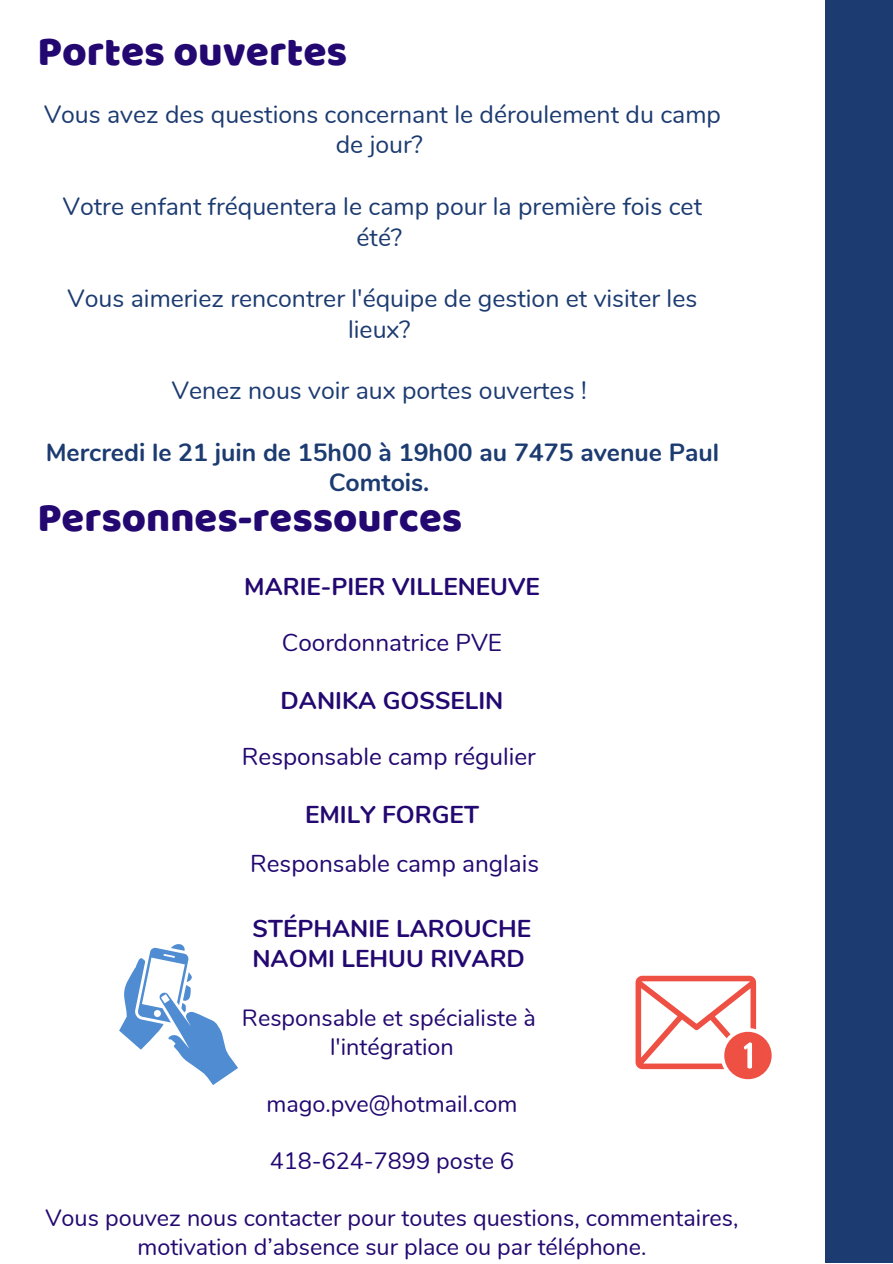
<style>
.page{position:relative;width:893px;height:1264px;background:#fff}
.page>*{position:absolute;margin:0;border:0;box-sizing:border-box;transform-origin:0 0}
.t1{font:42.3px "Baloo";color:#230871}
.t2{font:41.55px "Baloo";color:#230871}
.t3{font:24.75px/30.8px "Nunito";color:#1c3b71;text-align:center}
.t4{font:700 24.75px/30.8px "Nunito";color:#1c3b71;text-align:center}
.t5{font:700 24.3px "Nunito";color:#230871}
.t6{font:24.3px "Nunito";color:#230871}
.t7{font:23.4px/28.7px "Nunito";color:#230871;text-align:center}
</style>
<div class="page">
<div style="left:724px;top:1031px;width:47px;height:48px;background:#ee5043;border-radius:50%"></div>
<svg style="left:635px;top:975px;width:121px;height:94px"></svg>
<svg style="left:119px;top:944px;width:119px;height:141px"></svg>
<div style="left:825px;top:0;width:67px;height:1262px;background:#1c3b71"></div>
<p class="t1" style="left:37px;top:25px;width:311px">Portes ouvertes</p>
<p class="t3" style="left:44px;top:99px;width:678px">Vous avez des questions concernant le déroulement du camp de jour?</p>
<p class="t3" style="left:63px;top:191px;width:640px">Votre enfant fréquentera le camp pour la première fois cet été?</p>
<p class="t3" style="left:68px;top:283px;width:631px">Vous aimeriez rencontrer l'équipe de gestion et visiter les lieux?</p>
<p class="t3" style="left:172px;top:375px;width:416px">Venez nous voir aux portes ouvertes !</p>
<p class="t4" style="left:46px;top:437px;width:675px">Mercredi le 21 juin de 15h00 à 19h00 au 7475 avenue Paul<br>Comtois.</p>
<p class="t2" style="left:37px;top:492px;width:426px">Personnes-ressources</p>
<p class="t5" style="left:244px;top:571px;width:297px">MARIE-PIER VILLENEUVE</p>
<p class="t6" style="left:282px;top:626px;width:222px">Coordonnatrice PVE</p>
<p class="t5" style="left:280px;top:684px;width:224px">DANIKA GOSSELIN</p>
<p class="t6" style="left:242px;top:740px;width:295px">Responsable camp régulier</p>
<p class="t5" style="left:305px;top:798px;width:175px">EMILY FORGET</p>
<p class="t6" style="left:250px;top:847px;width:290px">Responsable camp anglais</p>
<p class="t5" style="left:252px;top:912px;width:280px">STÉPHANIE LAROUCHE</p>
<p class="t5" style="left:252px;top:942px;width:274px">NAOMI LEHUU RIVARD</p>
<p class="t7" style="left:242px;top:1004px;width:295px">Responsable et spécialiste à</p>
<p class="t7" style="left:330px;top:1032px;width:125px">l'intégration</p>
<p class="t7" style="left:266px;top:1089px;width:252px">mago.pve@hotmail.com</p>
<p class="t7" style="left:270px;top:1147px;width:246px">418-624-7899 poste 6</p>
<p class="t7" style="left:45px;top:1204px;width:694px">Vous pouvez nous contacter pour toutes questions, commentaires, motivation d’absence sur place ou par téléphone.</p>
</div>
